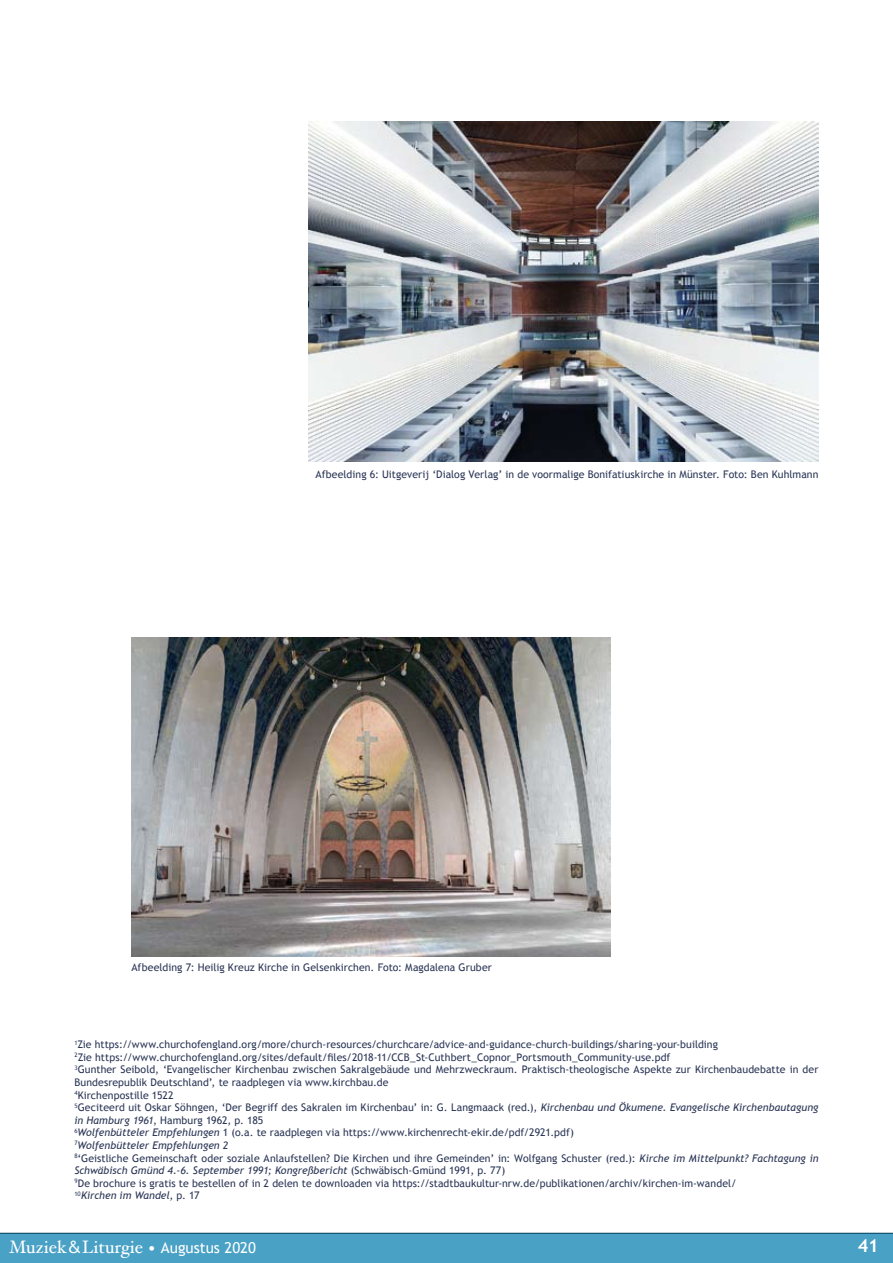
<style>
.page{position:relative;width:893px;height:1263px;background:#fff}
.page>*{position:absolute;margin:0;border:0;box-sizing:border-box;transform-origin:0 0}
.t1{font:18px "Hoefler Text";color:#fff}
.t2{font:700 18px "Trebuchet MS";color:#fff}
.t3{font:10.5px/12.6px "Trebuchet MS";letter-spacing:.005em;color:#2b3656}
.s1{font-style:italic}
.s2{font-family:"Syntax LT Std"}
.s3{font-family:"Trebuchet MS";font-size:16.5px}
.s4{font-family:"Trebuchet MS";font-size:15px}
</style>
<div class="page">
<div style="left:0;top:1233px;width:893px;height:30px;background:#49a1c5"></div>
<img style="left:308px;top:121px;width:511px;height:341px">
<img style="left:131px;top:637px;width:479px;height:320px">
<p class="t3" style="left:315px;top:468px;width:504px">Afbeelding 6: Uitgeverij ‘Dialog Verlag’ in de voormalige Bonifatiuskirche in Münster. Foto: Ben Kuhlmann</p>
<p class="t3" style="left:131px;top:961px;width:362px">Afbeelding 7: Heilig Kreuz Kirche in Gelsenkirchen. Foto: Magdalena Gruber</p>
<p class="t3" style="left:74px;top:1038px;width:746px"><sup>1</sup>Zie https://www.churchofengland.org/more/church-resources/churchcare/advice-and-guidance-church-buildings/sharing-your-building<br><sup>2</sup>Zie https://www.churchofengland.org/sites/default/files/2018-11/CCB_St-Cuthbert_Copnor_Portsmouth_Community-use.pdf<br><sup>3</sup>Gunther Seibold, ‘Evangelischer Kirchenbau zwischen Sakralgebäude und Mehrzweckraum. Praktisch-theologische Aspekte zur Kirchenbaudebatte in der Bundesrepublik Deutschland’, te raadplegen via www.kirchbau.de<br><sup>4</sup>Kirchenpostille 1522<br><sup>5</sup>Geciteerd uit Oskar Söhngen, ‘Der Begriff des Sakralen im Kirchenbau’ in: G. Langmaack (red.), <span class="s1">Kirchenbau und Ökumene. Evangelische Kirchenbautagung in Hamburg 1961</span>, Hamburg 1962, p. 185<br><sup>6</sup><span class="s1">Wolfenbütteler Empfehlungen</span> 1 (o.a. te raadplegen via https://www.kirchenrecht-ekir.de/pdf/2921.pdf)<br><sup>7</sup><span class="s1">Wolfenbütteler Empfehlungen 2<br></span><sup>8</sup>‘Geistliche Gemeinschaft oder soziale Anlaufstellen? Die Kirchen und ihre Gemeinden’ in: Wolfgang Schuster (red.): <span class="s1">Kirche im Mittelpunkt? Fachtagung in Schwäbisch Gmünd 4.-6. September 1991; Kongreßbericht</span> (Schwäbisch-Gmünd 1991, p. 77)<br><sup>9</sup>De brochure is gratis te bestellen of in 2 delen te downloaden via https://stadtbaukultur-nrw.de/publikationen/archiv/kirchen-im-wandel/<br><sup>10</sup><span class="s1">Kirchen im Wandel</span>, p. 17</p>
<h1 class="t1" style="left:9px;top:1236px;width:248px">Muziek<span class="s2">&amp;</span>Liturgie <span class="s3">•</span> <span class="s4">Augustus 2020</span></h1>
<h1 class="t2" style="left:858px;top:1234px;width:23px">41</h1>
</div>
